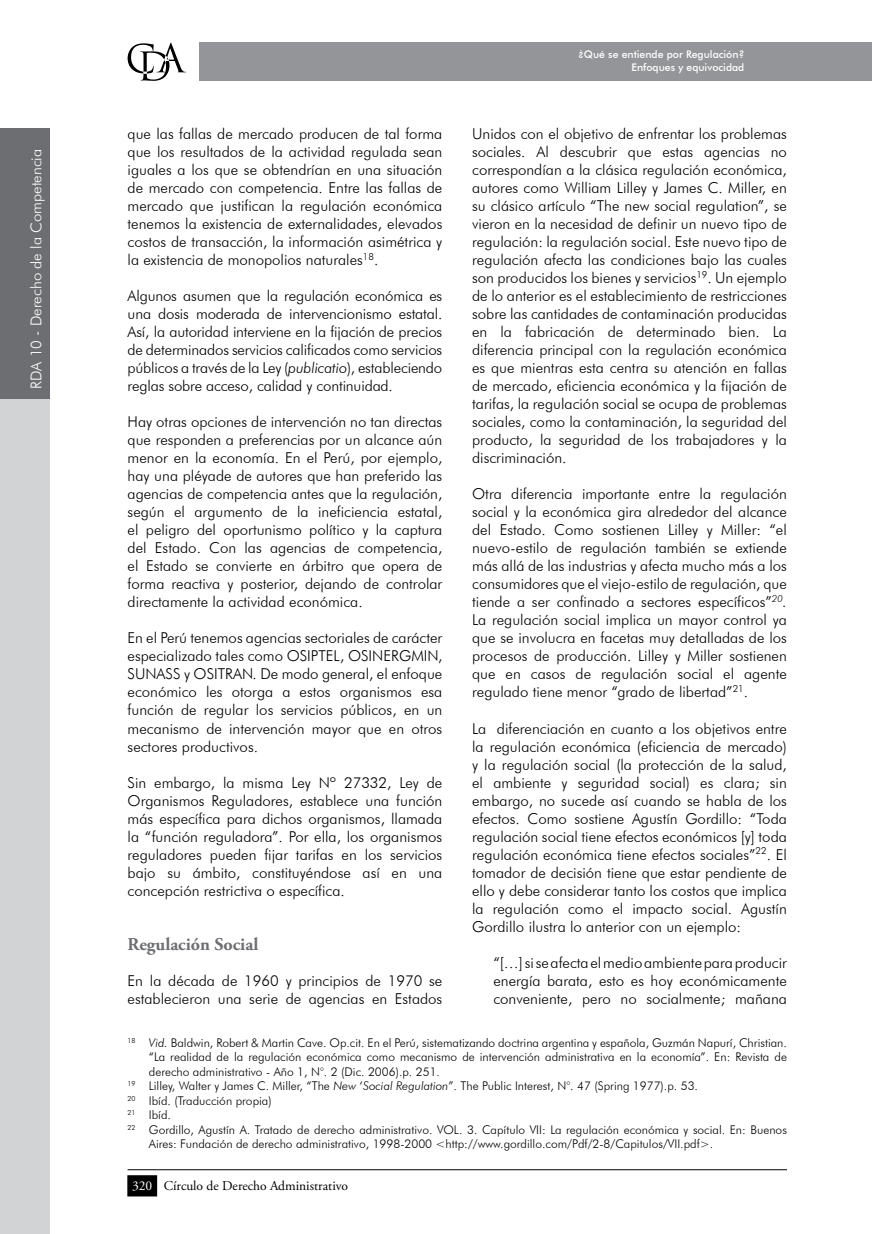
<style>
.page{position:relative;width:872px;height:1234px;background:#fff}
.page>*{position:absolute;margin:0;border:0;box-sizing:border-box;transform-origin:0 0}
.t1{font:700 18px "Adobe Garamond Pro";color:#6d6e71}
.t2{font:300 15px/18px "Futura BT";color:#000;text-align:justify}
.t3{font:300 15px "Futura BT";color:#fff}
.t4{font:13.5px "Adobe Garamond Pro";color:#000}
.t5{font:300 12px "Futura BT";color:#000}
.t6{font:500 10.5px/12.6px "Futura BT";color:#fff;text-align:right}
.s1{font-style:italic}
.s2{color:#fff}
</style>
<div class="page">
<div style="left:199px;top:43px;width:673px;height:38px;background:#939598"></div>
<svg style="left:128px;top:43px;width:58px;height:38px"></svg>
<hr style="left:128px;top:1168px;width:659px;height:1px;background:#000">
<div style="left:128px;top:1175px;width:28px;height:20px;background:#000"></div>
<div style="left:127px;top:1174px;width:30px;height:22px;border:2px solid #000"></div>
<div style="left:0;top:395px;width:50px;height:838px;background:#d1d3d4"></div>
<div style="left:0;top:128px;width:50px;height:271px;background:#6d6e71"></div>
<p class="t3" style="left:27px;top:388px;width:241px;rotate:-90deg">RDA 10 - Derecho de la Competencia</p>
<p class="t6" style="left:578px;top:48px;width:168px">¿Qué se entiende por Regulación?<br>Enfoques y equivocidad</p>
<p class="t2" style="left:128px;top:125px;width:316px">que las fallas de mercado producen de tal forma que los resultados de la actividad regulada sean iguales a los que se obtendrían en una situación de mercado con competencia. Entre las fallas de mercado que justifican la regulación económica tenemos la existencia de externalidades, elevados costos de transacción, la información asimétrica y la existencia de monopolios naturales<sup>18</sup>.</p>
<p class="t2" style="left:128px;top:287px;width:316px">Algunos asumen que la regulación económica es una dosis moderada de intervencionismo estatal.<br>Así, la autoridad interviene en la fijación de precios de determinados servicios calificados como servicios públicos a través de la Ley (<span class="s1">publicatio</span>), estableciendo reglas sobre acceso, calidad y continuidad.</p>
<p class="t2" style="left:128px;top:413px;width:316px">Hay otras opciones de intervención no tan directas que responden a preferencias por un alcance aún menor en la economía. En el Perú, por ejemplo, hay una pléyade de autores que han preferido las agencias de competencia antes que la regulación, según el argumento de la ineficiencia estatal, el peligro del oportunismo político y la captura del Estado. Con las agencias de competencia, el Estado se convierte en árbitro que opera de forma reactiva y posterior, dejando de controlar directamente la actividad económica.</p>
<p class="t2" style="left:128px;top:629px;width:316px">E n el Perú tenemos agencias sectoriales de carácter especializado tales como OSI PTE L, OSI NE RGMI N, SUNASS</p>
<p class="t2" style="left:472px;top:125px;width:316px">Unidos con el objetivo de enfrentar los problemas sociales. Al descubrir que estas agencias no correspondían a la clásica regulación económica, autores como William Lilley y James C. Miller, en su clásico artículo “The new social regulation”, se vieron en la necesidad de definir un nuevo tipo de regulación: la regulación social. Este nuevo tipo de regulación afecta las condiciones bajo las cuales son producidos los bienes y servicios<sup>19</sup>. Un ejemplo de lo anterior es el establecimiento de restricciones sobre las cantidades de contaminación producidas en la fabricación de determinado bien. La diferencia principal con la regulación económica es que mientras esta centra su atención en fallas de mercado, eficiencia económica y la fijación de tarifas, la regulación social se ocupa de problemas sociales, como la contaminación, la seguridad del producto, la seguridad de los trabajadores y la discriminación.</p>
<p class="t2" style="left:472px;top:485px;width:316px">Otra diferencia importante entre la regulación social y la económica gira alrededor del alcance del Estado. Como sostienen Lilley y Miller: “el nuevo-estilo de regulación también se extiende más allá de las industrias y afecta mucho más a los consumidores que el viejo-estilo de regulación, que tiende a ser confinado a sectores específicos”<sup>20</sup><span class="s1">.<br></span>La regulación social implica un mayor control ya que se involucra en facetas muy detalladas de los procesos de producción. Lilley y Miller sostienen que en casos de regulación social el agente regulado tiene menor “grado de libertad”<sup>21</sup>.</p>
<p class="t2" style="left:472px;top:719px;width:316px">La diferenciación en cuanto a los objetivos entre la regulación económica (eficiencia de mercado) y la regulación social (la protección de la salud, el ambiente y seguridad social) es clara; sin embargo, no sucede así cuando se habla de los efectos. Como sostiene Agustín Gordillo: “Toda regulación social tiene efectos económicos [y] toda regulación económica tiene efectos sociales”<sup>22</sup>. E l tomador de decisión tiene que estar pendiente de ello y debe considerar tanto los costos que implica la regulación como el impacto social. Agustín Gordillo ilustra lo anterior con un ejemplo:</p>
<p class="t2" style="left:493px;top:953px;width:295px">“[…] si se afecta el medio ambiente para producir energía barata, esto es hoy económicamente conveniente, pero no socialmente; mañana</p>
<p class="t5" style="left:128px;top:1035px;width:661px"><sup>18</sup> <span class="s1">Vid.</span> Baldwin, Robert &amp; Martin Cave. Op.cit. E n el Perú, sistematizando doctrina argentina y española, Guzmán Napurí, Christian.</p>
<p class="t5" style="left:149px;top:1049px;width:639px">“La realidad de la regulación económica como mecanismo de intervención administrativa en la economía”. E n: Revista de</p>
<p class="t5" style="left:149px;top:1064px;width:293px">derecho administrativo - Año 1, N°. 2 (Dic. 2006).p. 251.</p>
<p class="t5" style="left:128px;top:1078px;width:572px"><sup>19</sup> Lilley, Walter y James C. Miller, “The <span class="s1">New</span> ‘<span class="s1">Social Regulation</span>”. The Public I nterest, N°. 47 (Spring 1977).p. 53.</p>
<p class="t5" style="left:128px;top:1092px;width:146px"><sup>20</sup> I bíd. (Traducción propia)</p>
<p class="t5" style="left:128px;top:1107px;width:45px"><sup>21</sup> Ibíd.</p>
<p class="t5" style="left:128px;top:1121px;width:661px"><sup>22</sup> Gordillo, Agustín A. Tratado de derecho administrativo. VOL. 3. Capítulo VII : La regulación económica y social. E n: Buenos</p>
<p class="t5" style="left:149px;top:1136px;width:566px">Aires: Fundación de derecho administrativo, 1998-2000 &lt;http://www.gordillo.com/Pdf/2-8/Capitulos/VII .pdf&gt;.</p>
<p class="t2" style="left:128px;top:665px;width:316px;text-indent:56px">y OSITRAN. De modo general, el enfoque económico les otorga a estos organismos esa función de regular los servicios públicos, en un mecanismo de intervención mayor que en otros sectores productivos.</p>
<p class="t2" style="left:128px;top:773px;width:316px">Sin embargo, la misma Ley Nº 27332, Ley de Organismos Reguladores, establece una función más específica para dichos organismos, llamada la “función reguladora”. Por ella, los organismos reguladores pueden fijar tarifas en los servicios bajo su ámbito, constituyéndose así en una concepción restrictiva o específica.</p>
<p class="t1" style="left:128px;top:933px;width:132px">Regulación Social</p>
<p class="t2" style="left:128px;top:971px;width:316px">En la década de 1960 y principios de 1970 se establecieron una serie de agencias en Estados</p>
<p class="t4" style="left:132px;top:1176px;width:218px"><span class="s2">320</span> Círculo de Derecho Administrativo</p>
</div>
